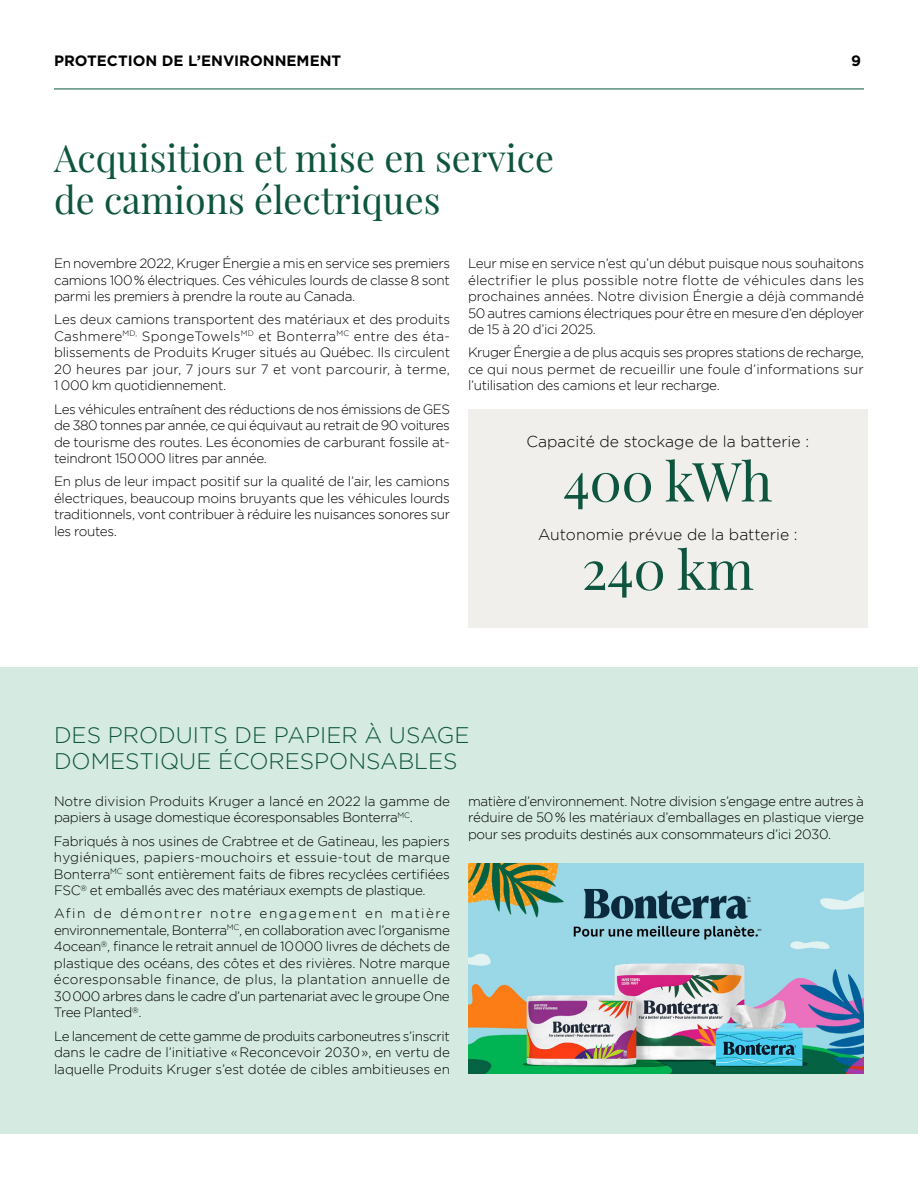
<style>
.page{position:relative;width:918px;height:1188px;background:#fff}
.page>*{position:absolute;margin:0;border:0;box-sizing:border-box;transform-origin:0 0}
.t1{font:54.15px/88.3px "Playfair Display";letter-spacing:-.01em;color:#0e553f;text-align:center}
.t2{font:37.5px/42px "Playfair Display";color:#0e553f}
.t3{font:300 22.5px/25.5px "Gotham";color:#0e553f}
.t4{font:300 15.75px "Gotham";color:#000}
.t5{font:700 15px "Gotham";color:#000}
.t6{font:300 13.5px/16.5px "Gotham";letter-spacing:-.025em;color:#000;text-align:justify}
</style>
<div class="page">
<hr style="left:54px;top:89px;width:810px;height:1px;background:#0e553f">
<div style="left:468px;top:409px;width:400px;height:218px;background:#f1efec"></div>
<div style="left:0;top:667px;width:918px;height:467px;background:#d5ebe1"></div>
<img style="left:468px;top:864px;width:396px;height:209px">
<p class="t5" style="left:54px;top:51px;width:289px">PROTECTION DE L’ENVIRONNEMENT</p>
<p class="t5" style="left:851px;top:51px;width:11px">9</p>
<h2 class="t2" style="left:54px;top:134px;width:501px">Acquisition et mise en service de camions électriques</h2>
<p class="t6" style="left:54px;top:255px;width:398px">En novembre 2022, Kruger Énergie a mis en service ses premiers camions 100% électriques. Ces véhicules lourds de classe 8 sont parmi les premiers à prendre la route au Canada.</p>
<p class="t6" style="left:54px;top:311px;width:398px">Les deux camions transportent des matériaux et des produits Cashmere<sup>MD,</sup> SpongeTowels<sup>MD</sup> et Bonterra<sup>MC</sup> entre des éta&shy;blissements de Produits Kruger situés au Québec. Ils circulent 20 heures par jour, 7 jours sur 7 et vont parcourir, à terme, 1 000 km quotidiennement.</p>
<p class="t6" style="left:54px;top:400px;width:398px">Les véhicules entraînent des réductions de nos émissions de GES de 380 tonnes par année, ce qui équivaut au retrait de 90 voitures de tourisme des routes. Les économies de carburant fossile at&shy;teindront 150000 litres par année.</p>
<p class="t6" style="left:54px;top:473px;width:398px">En plus de leur impact positif sur la qualité de l’air, les camions électriques, beaucoup moins bruyants que les véhicules lourds traditionnels, vont contribuer à réduire les nuisances sonores sur les routes.</p>
<p class="t6" style="left:468px;top:255px;width:398px">Leur mise en service n’est qu’un début puisque nous souhaitons électrifier le plus possible notre flotte de véhicules dans les prochaines années. Notre division Énergie a déjà commandé 50 autres camions électriques pour être en mesure d’en déployer de 15 à 20 d’ici 2025.</p>
<p class="t6" style="left:468px;top:344px;width:397px">Kruger Énergie a de plus acquis ses propres stations de recharge, ce qui nous permet de recueillir une foule d’informations sur l’utilisation des camions et leur recharge.</p>
<p class="t4" style="left:527px;top:433px;width:284px">Capacité de stockage de la batterie :</p>
<h1 class="t1" style="left:563px;top:433px;width:211px">400 kWh<br>240 km</h1>
<p class="t4" style="left:538px;top:525px;width:261px">Autonomie prévue de la batterie :</p>
<h3 class="t3" style="left:54px;top:722px;width:417px">DES PRODUITS DE PAPIER À USAGE<br>DOMESTIQUE ÉCORESPONSABLES</h3>
<p class="t6" style="left:54px;top:793px;width:398px">Notre division Produits Kruger a lancé en 2022 la gamme de papiers à usage domestique écoresponsables Bonterra<sup>MC</sup>.</p>
<p class="t6" style="left:54px;top:832px;width:397px">Fabriqués à nos usines de Crabtree et de Gatineau, les papiers hygiéniques, papiers-mouchoirs et essuie-tout de marque Bonterra<sup>MC</sup> sont entièrement faits de fibres recyclées certifiées FSC<sup>®</sup> et emballés avec des matériaux exempts de plastique.</p>
<p class="t6" style="left:54px;top:905px;width:398px">Afin de démontrer notre engagement en matière environnementale, Bonterra<sup>MC</sup>, en collaboration avec l’organisme 4ocean<sup>®</sup>, finance le retrait annuel de 10000 livres de déchets de plastique des océans, des côtes et des rivières. Notre marque écoresponsable finance, de plus, la plantation annuelle de 30000 arbres dans le cadre d’un partenariat avec le groupe One Tree Planted<sup>®</sup>.</p>
<p class="t6" style="left:54px;top:1027px;width:398px">Le lancement de cette gamme de produits carboneutres s’inscrit dans le cadre de l’initiative «Reconcevoir 2030», en vertu de laquelle Produits Kruger s’est dotée de cibles ambitieuses en</p>
<p class="t6" style="left:468px;top:793px;width:398px">matière d’environnement. Notre division s’engage entre autres à réduire de 50% les matériaux d’emballages en plastique vierge pour ses produits destinés aux consommateurs d’ici 2030.</p>
</div>
